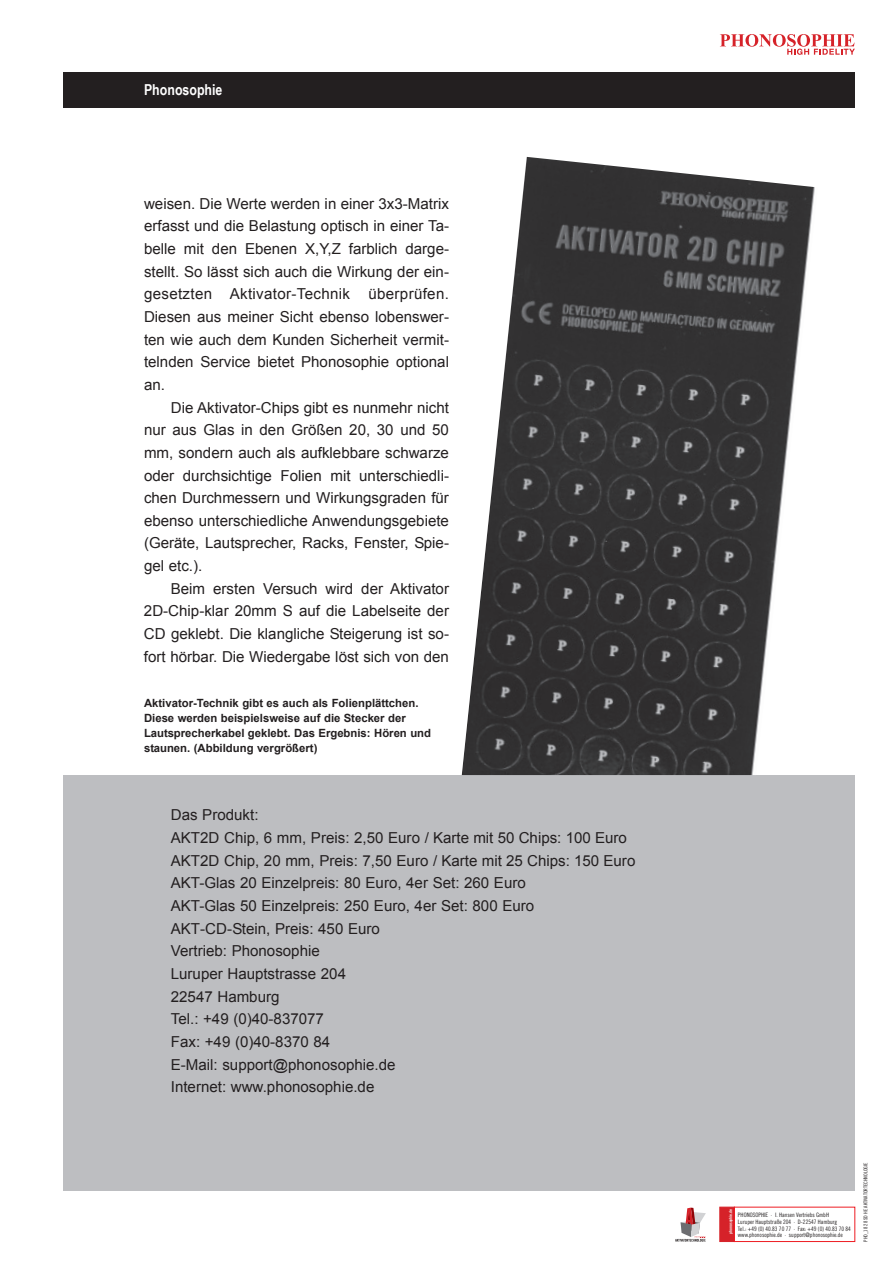
<style>
.page{position:relative;width:893px;height:1263px;background:#fff}
.page>*{position:absolute;margin:0;border:0;box-sizing:border-box;transform-origin:0 0}
.t1{font:15.15px/22.6px "Arial";color:#231f20;text-align:justify}
.t2{font:700 15.15px "Arial Narrow";color:#fff}
.t3{font:700 11.4px/15.1px "Arial";color:#231f20}
.t4{font:6px/6.6px "Trade Gothic LT Com Cn 18";color:#231f20}
.t5{font:5.25px "Trade Gothic LT Com Cn 18";color:#231f20}
.t6{font:4.2px "Trade Gothic LT Com Bd Cn 20";color:#fff}
</style>
<div class="page">
<svg style="left:720px;top:34px;width:135px;height:21px"></svg>
<div style="left:720px;top:1207px;width:14px;height:34px;background:#d62229"></div>
<svg style="left:675px;top:1207px;width:31px;height:34px"></svg>
<div style="left:64px;top:73px;width:791px;height:35px;background:#231f20"></div>
<div style="left:64px;top:775px;width:791px;height:415px;background:#bdbec1"></div>
<img style="left:462px;top:157px;width:353px;height:618px">
<p class="t2" style="left:144px;top:79px;width:80px">Phonosophie</p>
<p class="t1" style="left:144px;top:192px;width:307px">weisen. Die Werte werden in einer 3x3-Matrix erfasst und die Belastung optisch in einer Ta&shy;belle mit den Ebenen X,Y,Z farblich darge&shy;stellt. So lässt sich auch die Wirkung der ein&shy;gesetzten Aktivator-Technik überprüfen.<br>Diesen aus meiner Sicht ebenso lobenswer&shy;ten wie auch dem Kunden Sicherheit vermit&shy;telnden Service bietet Phonosophie optional an.</p>
<p class="t1" style="left:144px;top:396px;width:307px;text-indent:27px">Die Aktivator-Chips gibt es nunmehr nicht nur aus Glas in den Größen 20, 30 und 50 mm, sondern auch als aufklebbare schwarze oder durchsichtige Folien mit unterschiedli&shy;chen Durchmessern und Wirkungsgraden für ebenso unterschiedliche Anwendungsgebiete (Geräte, Lautsprecher, Racks, Fenster, Spie&shy;gel etc.).</p>
<p class="t1" style="left:144px;top:577px;width:307px;text-indent:27px">Beim ersten Versuch wird der Aktivator 2D-Chip-klar 20mm S auf die Labelseite der CD geklebt. Die klangliche Steigerung ist so&shy;fort hörbar. Die Wiedergabe löst sich von den</p>
<p class="t3" style="left:144px;top:695px;width:289px">Aktivator-Technik gibt es auch als Folienplättchen.<br>Diese werden beispielsweise auf die Stecker der Lautsprecherkabel geklebt. Das Ergebnis: Hören und staunen. (Abbildung vergrößert)</p>
<p class="t1" style="left:171px;top:804px;width:466px;text-align:left">Das Produkt:<br>AKT2D Chip, 6 mm, Preis: 2,50 Euro / Karte mit 50 Chips: 100 Euro AKT2D Chip, 20 mm, Preis: 7,50 Euro / Karte mit 25 Chips: 150 Euro AKT-Glas 20 Einzelpreis: 80 Euro, 4er Set: 260 Euro<br>AKT-Glas 50 Einzelpreis: 250 Euro, 4er Set: 800 Euro AKT-CD-Stein, Preis: 450 Euro<br>Vertrieb: Phonosophie<br>Luruper Hauptstrasse 204<br>22547 Hamburg<br>Tel.: +49 (0)40-837077<br>Fax: +49 (0)40-8370 84<br>E-Mail: support@phonosophie.de<br>Internet: www.phonosophie.de</p>
<p class="t6" style="left:728px;top:1233px;width:26px;rotate:-90deg">phonosophie.de</p>
<p class="t4" style="left:738px;top:1212px;width:115px">PHONOSOPHIE · I. Hansen Vertriebs GmbH<br>Luruper Hauptstraße 204 · D-22547 Hamburg<br>Tel.: +49 (0) 40.83 70 77 · Fax: +49 (0) 40.83 70 84 www.phonosophie.de · support@phonosophie.de</p>
<p class="t5" style="left:862px;top:1242px;width:81px;rotate:-90deg">PHO_18 28 SD HE AKTIVATORTECHNOLOGIE</p>
</div>
